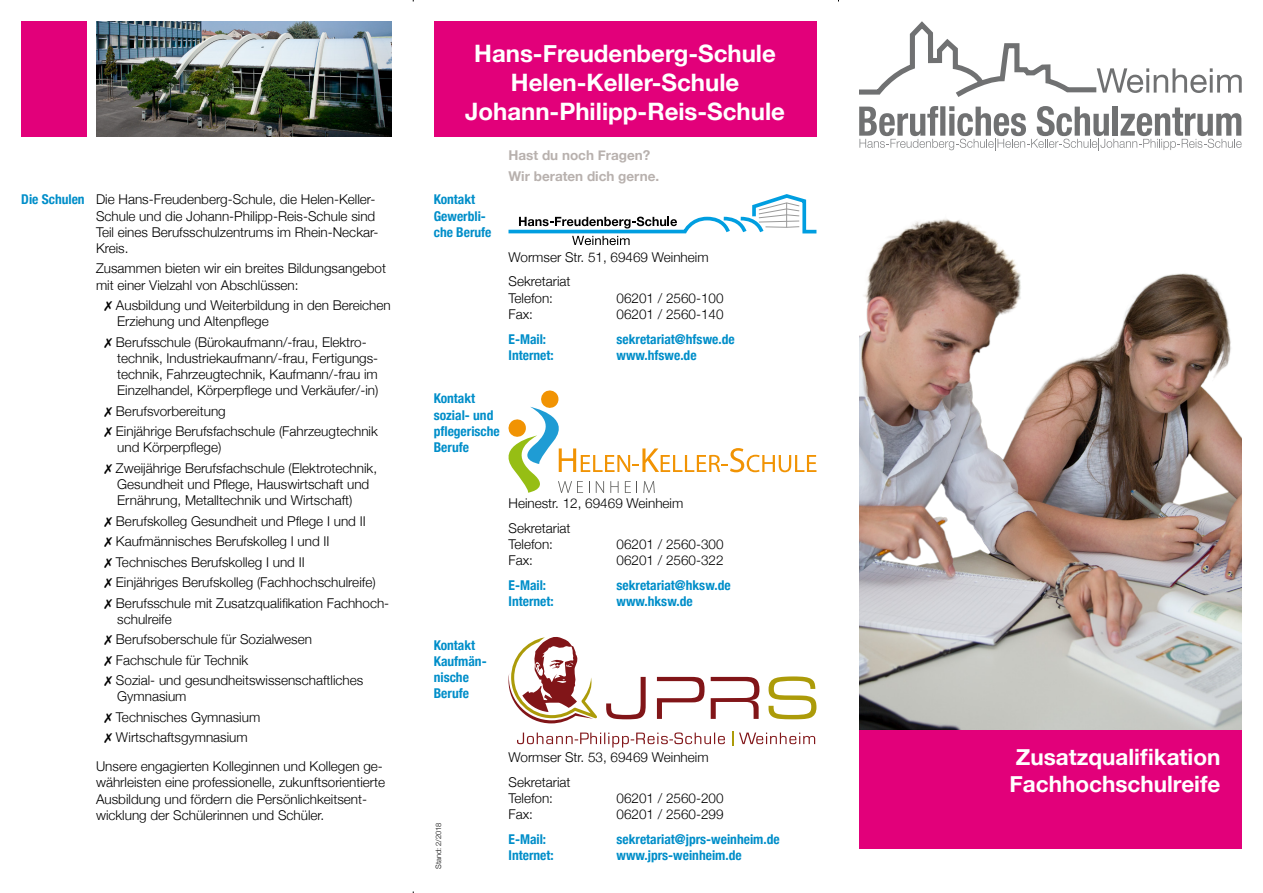
<style>
.page{position:relative;width:1263px;height:893px;background:#fff}
.page>*{position:absolute;margin:0;border:0;box-sizing:border-box;transform-origin:0 0}
.t1{font:700 24px/28.8px "Helvetica Neue";color:#fff;text-align:center}
.t2{font:700 22.5px/27px "Helvetica Neue";color:#fff}
.t3{font:300 13.5px/16.2px "Helvetica Neue";color:#000}
.t4{font:700 condensed 13.5px/16.2px "Helvetica Neue";color:#008ec9}
.t5{font:700 13.5px "Helvetica Neue";color:#b8b1ae}
.t6{font:300 7.5px "Helvetica Neue";color:#000}
</style>
<div class="page">
<div style="left:859px;top:730px;width:383px;height:119px;background:#e2007a"></div>
<svg style="left:859px;top:21px;width:383px;height:76px"></svg>
<svg style="left:859px;top:106px;width:382px;height:44px"></svg>
<svg style="left:508px;top:637px;width:308px;height:110px"></svg>
<svg style="left:508px;top:390px;width:308px;height:103px"></svg>
<svg style="left:508px;top:194px;width:308px;height:51px"></svg>
<img style="left:859px;top:219px;width:383px;height:511px">
<div style="left:434px;top:21px;width:382px;height:116px;background:#e2007a"></div>
<div style="left:21px;top:21px;width:66px;height:116px;background:#e2007a"></div>
<img style="left:96px;top:21px;width:295px;height:116px">
<p class="t1" style="left:474px;top:40px;width:303px">Hans-Freudenberg-Schule</p>
<p class="t1" style="left:465px;top:68px;width:321px">Helen-Keller-Schule<br>Johann-Philipp-Reis-Schule</p>
<p class="t4" style="left:21px;top:190px;width:65px">Die Schulen</p>
<p class="t4" style="left:434px;top:190px;width:59px">Kontakt<br>Gewerbli&shy;che Berufe</p>
<p class="t3" style="left:96px;top:191px;width:284px">Die Hans-Freudenberg-Schule, die Helen-Keller-Schule und die Johann-Philipp-Reis-Schule sind Teil eines Berufsschulzentrums im Rhein-Neckar-Kreis.</p>
<p class="t3" style="left:96px;top:260px;width:292px">Zusammen bieten wir ein breites Bildungsangebot mit einer Vielzahl von Abschlüssen:</p>
<p class="t3" style="left:117px;top:296px;width:275px;text-indent:-13px">✗ Ausbildung und Weiterbildung in den Bereichen<br>Erziehung und Altenpflege</p>
<p class="t3" style="left:117px;top:333px;width:263px;text-indent:-13px">✗ Berufsschule (Bürokaufmann/-frau, Elektro&shy;technik, Industriekaufmann/-frau, Fertigungs&shy;technik, Fahrzeugtechnik, Kaufmann/-frau im Einzelhandel, Körperpflege und Verkäufer/-in)</p>
<p class="t3" style="left:105px;top:402px;width:123px">✗ Berufsvorbereitung</p>
<p class="t3" style="left:117px;top:422px;width:262px;text-indent:-13px">✗ Einjährige Berufsfachschule (Fahrzeugtechnik und Körperpflege)</p>
<p class="t3" style="left:117px;top:459px;width:261px;text-indent:-13px">✗ Zweijährige Berufsfachschule (Elektrotechnik,<br>Gesundheit und Pflege, Hauswirtschaft und<br>Ernährung, Metalltechnik und Wirtschaft)</p>
<p class="t3" style="left:105px;top:512px;width:263px">✗ Berufskolleg Gesundheit und Pflege I und II</p>
<p class="t3" style="left:105px;top:532px;width:226px">✗ Kaufmännisches Berufskolleg I und II</p>
<p class="t3" style="left:105px;top:553px;width:202px">✗ Technisches Berufskolleg I und II</p>
<p class="t3" style="left:105px;top:573px;width:273px">✗ Einjähriges Berufskolleg (Fachhochschulreife)</p>
<p class="t3" style="left:117px;top:594px;width:273px;text-indent:-13px">✗ Berufsschule mit Zusatzqualifikation Fachhoch&shy;schulreife</p>
<p class="t3" style="left:105px;top:630px;width:209px">✗ Berufsoberschule für Sozialwesen</p>
<p class="t3" style="left:105px;top:651px;width:145px">✗ Fachschule für Technik</p>
<p class="t3" style="left:117px;top:671px;width:247px;text-indent:-13px">✗ Sozial- und gesundheitswissenschaftliches<br>Gymnasium</p>
<p class="t3" style="left:105px;top:708px;width:157px">✗ Technisches Gymnasium</p>
<p class="t3" style="left:105px;top:728px;width:145px">✗ Wirtschaftsgymnasium</p>
<p class="t3" style="left:96px;top:757px;width:291px">Unsere engagierten Kolleginnen und Kollegen ge&shy;währleisten eine professionelle, zukunftsorientierte Ausbildung und fördern die Persönlichkeitsent&shy;wicklung der Schülerinnen und Schüler.</p>
<p class="t4" style="left:434px;top:390px;width:67px">Kontakt sozial- und pflegerische<br>Berufe</p>
<p class="t4" style="left:434px;top:636px;width:54px">Kontakt<br>Kaufmän&shy;nische<br>Berufe</p>
<p class="t6" style="left:432px;top:869px;width:48px;rotate:-90deg">Stand: 2/2018</p>
<p class="t5" style="left:508px;top:145px;width:143px">Hast du noch Fragen?</p>
<p class="t5" style="left:508px;top:165px;width:152px">Wir beraten dich gerne.</p>
<p class="t3" style="left:508px;top:248px;width:202px">Wormser Str. 51, 69469 Weinheim</p>
<p class="t3" style="left:508px;top:273px;width:64px">Sekretariat</p>
<p class="t3" style="left:508px;top:289px;width:46px">Telefon:</p>
<p class="t3" style="left:616px;top:289px;width:109px">06201 / 2560-100</p>
<p class="t3" style="left:508px;top:305px;width:26px">Fax:</p>
<p class="t3" style="left:616px;top:305px;width:109px">06201 / 2560-140</p>
<p class="t4" style="left:508px;top:330px;width:39px">E-Mail:</p>
<p class="t4" style="left:616px;top:330px;width:120px">sekretariat@hfswe.de</p>
<p class="t4" style="left:508px;top:346px;width:47px">Internet:</p>
<p class="t4" style="left:616px;top:346px;width:82px">www.hfswe.de</p>
<p class="t3" style="left:508px;top:494px;width:176px">Heinestr. 12, 69469 Weinheim</p>
<p class="t3" style="left:508px;top:519px;width:64px">Sekretariat</p>
<p class="t3" style="left:508px;top:535px;width:46px">Telefon:</p>
<p class="t3" style="left:616px;top:535px;width:109px">06201 / 2560-300</p>
<p class="t3" style="left:508px;top:551px;width:26px">Fax:</p>
<p class="t3" style="left:616px;top:551px;width:109px">06201 / 2560-322</p>
<p class="t4" style="left:508px;top:576px;width:39px">E-Mail:</p>
<p class="t4" style="left:616px;top:576px;width:116px">sekretariat@hksw.de</p>
<p class="t4" style="left:508px;top:592px;width:47px">Internet:</p>
<p class="t4" style="left:616px;top:592px;width:78px">www.hksw.de</p>
<p class="t3" style="left:508px;top:748px;width:202px">Wormser Str. 53, 69469 Weinheim</p>
<p class="t3" style="left:508px;top:773px;width:64px">Sekretariat</p>
<p class="t3" style="left:508px;top:789px;width:46px">Telefon:</p>
<p class="t3" style="left:616px;top:789px;width:109px">06201 / 2560-200</p>
<p class="t3" style="left:508px;top:805px;width:26px">Fax:</p>
<p class="t3" style="left:616px;top:805px;width:109px">06201 / 2560-299</p>
<p class="t4" style="left:508px;top:830px;width:39px">E-Mail:</p>
<p class="t4" style="left:616px;top:830px;width:165px">sekretariat@jprs-weinheim.de</p>
<p class="t4" style="left:508px;top:846px;width:47px">Internet:</p>
<p class="t4" style="left:616px;top:846px;width:127px">www.jprs-weinheim.de</p>
<p class="t2" style="left:1009px;top:744px;width:212px">Zusatzqualifikation<br>Fachhochschulreife</p>
</div>
